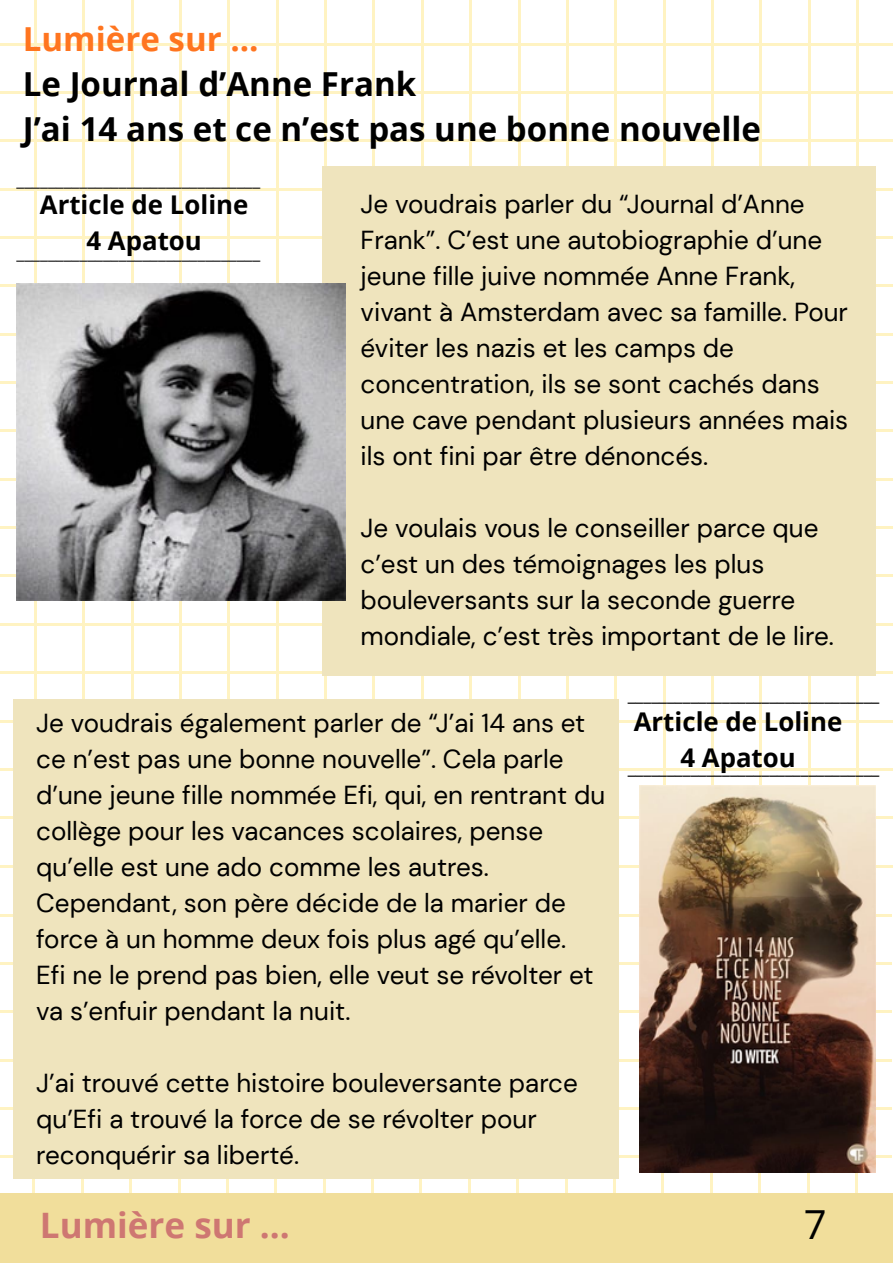
<style>
.page{position:relative;width:893px;height:1263px;background:#fff}
.page>*{position:absolute;margin:0;border:0;box-sizing:border-box;transform-origin:0 0}
.t1{font:40px "Open Sans";color:#000}
.t2{font:700 35px "Open Sans";color:#ce7772}
.t3{font:700 33px/45px "Open Sans";color:#000}
.t4{font:26px/36px "DM Sans";color:#000}
.t5{font:700 25.8px/36px "Open Sans";color:#000;text-align:center}
.t6{font:17.6px "Open Sans";color:#000}
.t7{font:17.6px "Open Sans";color:#1a1a1a}
.s1{color:#ff751f}
</style>
<div class="page">
<hr style="left:0;top:866px;width:891px;height:2px;background:#fff3c2">
<hr style="left:0;top:914px;width:891px;height:3px;background:#fff3c2">
<hr style="left:0;top:962px;width:891px;height:3px;background:#fff3c2">
<hr style="left:0;top:1011px;width:891px;height:2px;background:#fff3c2">
<hr style="left:0;top:1059px;width:891px;height:3px;background:#fff3c2">
<hr style="left:0;top:1107px;width:891px;height:3px;background:#fff3c2">
<hr style="left:0;top:1156px;width:891px;height:2px;background:#fff3c2">
<hr style="left:33px;top:823px;width:2px;height:440px;background:#fff3c2">
<hr style="left:81px;top:823px;width:3px;height:440px;background:#fff3c2">
<hr style="left:129px;top:823px;width:3px;height:440px;background:#fff3c2">
<hr style="left:178px;top:823px;width:2px;height:440px;background:#fff3c2">
<hr style="left:226px;top:823px;width:3px;height:440px;background:#fff3c2">
<hr style="left:274px;top:823px;width:3px;height:440px;background:#fff3c2">
<hr style="left:323px;top:823px;width:2px;height:440px;background:#fff3c2">
<hr style="left:371px;top:823px;width:3px;height:440px;background:#fff3c2">
<hr style="left:419px;top:823px;width:3px;height:440px;background:#fff3c2">
<hr style="left:468px;top:823px;width:2px;height:440px;background:#fff3c2">
<hr style="left:516px;top:823px;width:3px;height:440px;background:#fff3c2">
<hr style="left:564px;top:823px;width:3px;height:440px;background:#fff3c2">
<hr style="left:613px;top:823px;width:3px;height:440px;background:#fff3c2">
<hr style="left:661px;top:823px;width:3px;height:440px;background:#fff3c2">
<hr style="left:710px;top:823px;width:2px;height:440px;background:#fff3c2">
<hr style="left:758px;top:823px;width:3px;height:440px;background:#fff3c2">
<hr style="left:806px;top:823px;width:3px;height:440px;background:#fff3c2">
<hr style="left:855px;top:823px;width:2px;height:440px;background:#fff3c2">
<hr style="left:0;top:43px;width:892px;height:2px;background:#fff3c2">
<hr style="left:0;top:91px;width:892px;height:3px;background:#fff3c2">
<hr style="left:0;top:139px;width:892px;height:3px;background:#fff3c2">
<hr style="left:0;top:188px;width:892px;height:2px;background:#fff3c2">
<hr style="left:0;top:236px;width:892px;height:3px;background:#fff3c2">
<hr style="left:0;top:285px;width:892px;height:2px;background:#fff3c2">
<hr style="left:0;top:333px;width:892px;height:3px;background:#fff3c2">
<hr style="left:0;top:381px;width:892px;height:3px;background:#fff3c2">
<hr style="left:0;top:430px;width:892px;height:2px;background:#fff3c2">
<hr style="left:0;top:478px;width:892px;height:3px;background:#fff3c2">
<hr style="left:0;top:526px;width:892px;height:3px;background:#fff3c2">
<hr style="left:0;top:575px;width:892px;height:2px;background:#fff3c2">
<hr style="left:0;top:623px;width:892px;height:3px;background:#fff3c2">
<hr style="left:0;top:671px;width:892px;height:3px;background:#fff3c2">
<hr style="left:0;top:720px;width:892px;height:2px;background:#fff3c2">
<hr style="left:0;top:768px;width:892px;height:3px;background:#fff3c2">
<hr style="left:0;top:816px;width:892px;height:3px;background:#fff3c2">
<hr style="left:0;top:865px;width:892px;height:2px;background:#fff3c2">
<hr style="left:34px;top:0;width:3px;height:892px;background:#fff3c2">
<hr style="left:82px;top:0;width:3px;height:892px;background:#fff3c2">
<hr style="left:131px;top:0;width:2px;height:892px;background:#fff3c2">
<hr style="left:179px;top:0;width:3px;height:892px;background:#fff3c2">
<hr style="left:227px;top:0;width:3px;height:892px;background:#fff3c2">
<hr style="left:276px;top:0;width:2px;height:892px;background:#fff3c2">
<hr style="left:324px;top:0;width:3px;height:892px;background:#fff3c2">
<hr style="left:372px;top:0;width:3px;height:892px;background:#fff3c2">
<hr style="left:421px;top:0;width:2px;height:892px;background:#fff3c2">
<hr style="left:469px;top:0;width:3px;height:892px;background:#fff3c2">
<hr style="left:517px;top:0;width:3px;height:892px;background:#fff3c2">
<hr style="left:566px;top:0;width:2px;height:892px;background:#fff3c2">
<hr style="left:614px;top:0;width:3px;height:892px;background:#fff3c2">
<hr style="left:662px;top:0;width:3px;height:892px;background:#fff3c2">
<hr style="left:711px;top:0;width:3px;height:892px;background:#fff3c2">
<hr style="left:759px;top:0;width:3px;height:892px;background:#fff3c2">
<hr style="left:808px;top:0;width:2px;height:892px;background:#fff3c2">
<hr style="left:856px;top:0;width:3px;height:892px;background:#fff3c2">
<div style="left:14px;top:699px;width:605px;height:480px;background:#efe4bd"></div>
<div style="left:322px;top:166px;width:553px;height:510px;background:#efe4bd"></div>
<div style="left:0;top:1193px;width:892px;height:70px;background:#f1de9b"></div>
<img style="left:17px;top:284px;width:328px;height:316px">
<img style="left:639px;top:785px;width:236px;height:387px">
<h2 class="t3" style="left:23px;top:16px;width:739px"><span class="s1">Lumière sur ...<br></span>Le Journal d’Anne Frank<br>J’ai 14 ans et ce n’est pas une bonne nouvelle</h2>
<p class="t7" style="left:17px;top:167px;width:245px">_______________________________</p>
<h3 class="t5" style="left:40px;top:186px;width:210px">Article de Loline<br>4 Apatou</h3>
<p class="t7" style="left:17px;top:240px;width:245px">_______________________________</p>
<p class="t4" style="left:360px;top:186px;width:489px">Je voudrais parler du “Journal d’Anne Frank”. C’est une autobiographie d’une jeune fille juive nommée Anne Frank, vivant à Amsterdam avec sa famille. Pour éviter les nazis et les camps de concentration, ils se sont cachés dans une cave pendant plusieurs années mais ils ont fini par être dénoncés.</p>
<p class="t4" style="left:360px;top:510px;width:475px">Je voulais vous le conseiller parce que c’est un des témoignages les plus bouleversants sur la seconde guerre mondiale, c’est très important de le lire.</p>
<p class="t6" style="left:627px;top:682px;width:253px">________________________________</p>
<p class="t4" style="left:36px;top:705px;width:570px">Je voudrais également parler de “J’ai 14 ans et ce n’est pas une bonne nouvelle”. Cela parle d’une jeune fille nommée Efi, qui, en rentrant du collège pour les vacances scolaires, pense qu’elle est une ado comme les autres.<br>Cependant, son père décide de la marier de force à un homme deux fois plus agé qu’elle.</p>
<p class="t4" style="left:36px;top:957px;width:559px">Efi ne le prend pas bien, elle veut se révolter et va s’enfuir pendant la nuit.</p>
<p class="t4" style="left:36px;top:1065px;width:543px">J’ai trouvé cette histoire bouleversante parce qu’Efi a trouvé la force de se révolter pour reconquérir sa liberté.</p>
<h3 class="t5" style="left:633px;top:703px;width:210px">Article de Loline<br>4 Apatou</h3>
<p class="t6" style="left:627px;top:755px;width:253px">________________________________</p>
<h2 class="t2" style="left:40px;top:1201px;width:251px">Lumière sur ...</h2>
<h1 class="t1" style="left:803px;top:1197px;width:24px">7</h1>
</div>
